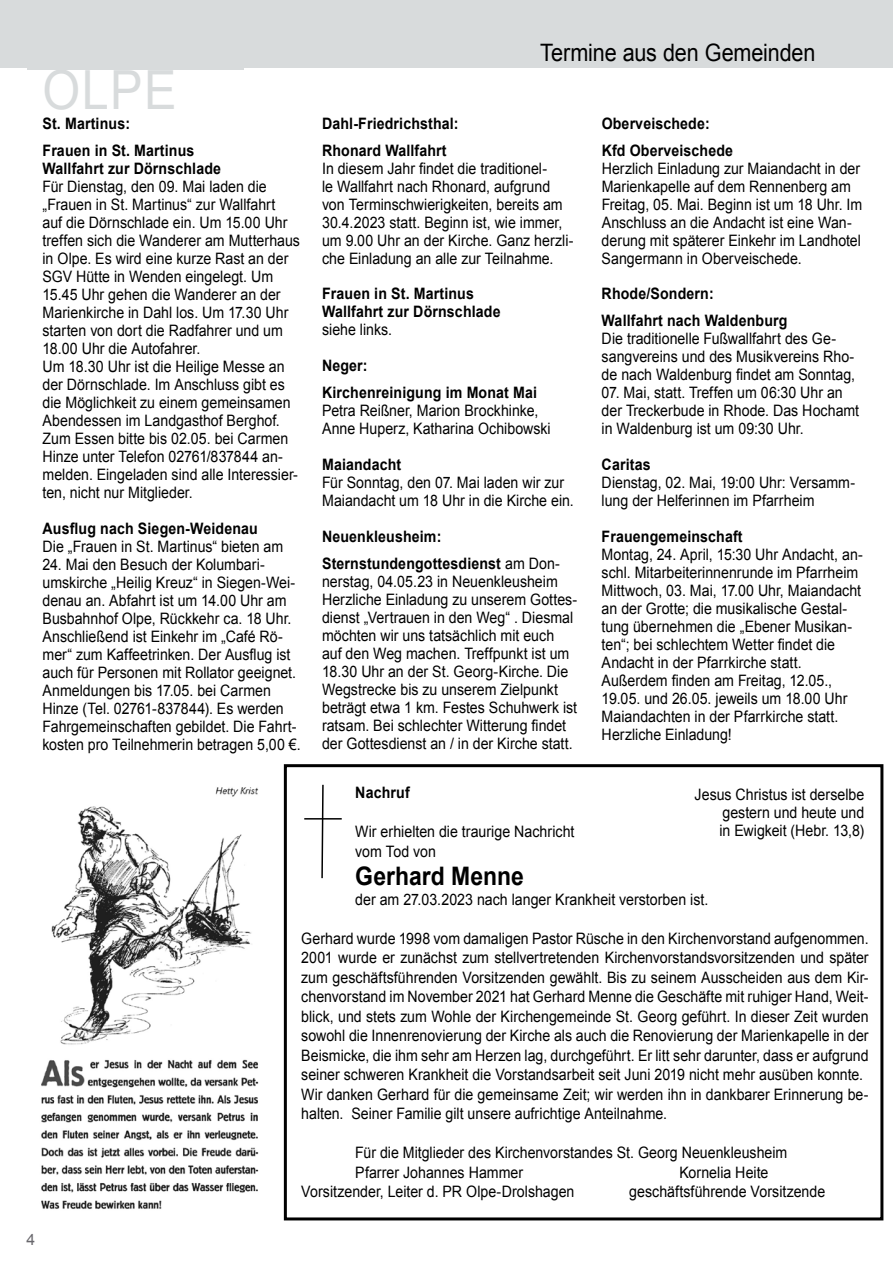
<style>
.page{position:relative;width:893px;height:1263px;background:#fff}
.page>*{position:absolute;margin:0;border:0;box-sizing:border-box;transform-origin:0 0}
.t1{font:54px "Arial";color:#d8dbdc;scale:.9 1}
.t2{font:700 25.5px "Arial";color:#000;scale:.9 1}
.t3{font:24px "Arial";letter-spacing:-.005em;color:#000;scale:.9 1}
.t4{font:15.75px/18px "Arial";color:#000;scale:.9 1}
.t5{font:700 15.75px/27px "Arial";letter-spacing:.01em;color:#000;scale:.9 1}
.t6{font:15.75px "Arial";color:#68676c}
.s1{font-weight:400}
</style>
<div class="page">
<div style="left:27px;top:44px;width:216px;height:25px;background:#d8dbdc"></div>
<div style="left:0;top:0;width:893px;height:67px;background:#d8dbdc"></div>
<img style="left:41px;top:787px;width:218px;height:422px">
<div style="left:284px;top:764px;width:599px;height:456px;border:3px solid #000"></div>
<svg style="left:321px;top:784px;width:3px;height:95px"></svg>
<hr style="left:304px;top:818px;width:38px;height:1px;background:#000">
<h1 class="t1" style="left:43px;top:55px;width:150px">OLPE</h1>
<p class="t5" style="left:43px;top:111px;width:170px">St. Martinus:<br>Frauen in St. Martinus</p>
<p class="t5" style="left:43px;top:156px;width:200px">Wallfahrt zur Dörnschlade</p>
<p class="t4" style="left:43px;top:178px;width:288px">Für Dienstag, den 09. Mai laden die „Frauen in St. Martinus“ zur Wallfahrt<br>auf die Dörnschlade ein. Um 15.00 Uhr treffen sich die Wanderer am Mutterhaus in Olpe. Es wird eine kurze Rast an der SGV Hütte in Wenden eingelegt. Um 15.45 Uhr gehen die Wanderer an der Marienkirche in Dahl los. Um 17.30 Uhr starten von dort die Radfahrer und um 18.00 Uhr die Autofahrer.<br>Um 18.30 Uhr ist die Heilige Messe an der Dörnschlade. Im Anschluss gibt es die Möglichkeit zu einem gemeinsamen Abendessen im Landgasthof Berghof.<br>Zum Essen bitte bis 02.05. bei Carmen Hinze unter Telefon 02761/837844 an&shy;melden. Eingeladen sind alle Interessier&shy;ten, nicht nur Mitglieder.</p>
<p class="t5" style="left:43px;top:516px;width:241px">Ausflug nach Siegen-Weidenau</p>
<p class="t4" style="left:43px;top:538px;width:269px">Die „Frauen in St. Martinus“ bieten am</p>
<p class="t4" style="left:43px;top:556px;width:288px">24. Mai den Besuch der Kolumbari&shy;umskirche „Heilig Kreuz“ in Siegen-Wei&shy;denau an. Abfahrt ist um 14.00 Uhr am Busbahnhof Olpe, Rückkehr ca. 18 Uhr.<br>Anschließend ist Einkehr im „Café Rö&shy;mer“ zum Kaffeetrinken. Der Ausflug ist auch für Personen mit Rollator geeignet.<br>Anmeldungen bis 17.05. bei Carmen Hinze (Tel. 02761-837844). Es werden Fahrgemeinschaften gebildet. Die Fahrt&shy;kosten pro Teilnehmerin betragen 5,00 €.</p>
<h3 class="t3" style="left:540px;top:37px;width:308px">Termine aus den Gemeinden</h3>
<p class="t5" style="left:322px;top:111px;width:153px">Dahl-Friedrichsthal:<br>Rhonard Wallfahrt</p>
<p class="t4" style="left:322px;top:160px;width:281px">In diesem Jahr findet die traditionel-<br>le Wallfahrt nach Rhonard, aufgrund von Terminschwierigkeiten, bereits am 30.4.2023 statt. Beginn ist, wie immer, um 9.00 Uhr an der Kirche. Ganz herzli&shy;che Einladung an alle zur Teilnahme.</p>
<p class="t5" style="left:322px;top:285px;width:200px;line-height:18px">Frauen in St. Martinus<br>Wallfahrt zur Dörnschlade</p>
<p class="t4" style="left:322px;top:320px;width:79px">siehe links.</p>
<p class="t5" style="left:322px;top:352px;width:240px">Neger:<br>Kirchenreinigung im Monat Mai</p>
<p class="t4" style="left:322px;top:401px;width:256px">Petra Reißner, Marion Brockhinke,<br>Anne Huperz, Katharina Ochibowski</p>
<p class="t5" style="left:322px;top:451px;width:90px">Maiandacht</p>
<p class="t4" style="left:322px;top:473px;width:281px">Für Sonntag, den 07. Mai laden wir zur<br>Maiandacht um 18 Uhr in die Kirche ein.</p>
<p class="t5" style="left:322px;top:523px;width:266px">Neuenkleusheim:<br>Sternstundengottesdienst <span class="s1">am Don-</span></p>
<p class="t4" style="left:322px;top:572px;width:285px">nerstag, 04.05.23 in Neuenkleusheim Herzliche Einladung zu unserem Gottes&shy;dienst „Vertrauen in den Weg“ . Diesmal möchten wir uns tatsächlich mit euch auf den Weg machen. Treffpunkt ist um 18.30 Uhr an der St. Georg-Kirche. Die Wegstrecke bis zu unserem Zielpunkt beträgt etwa 1 km. Festes Schuhwerk ist ratsam. Bei schlechter Witterung findet der Gottesdienst an / in der Kirche statt.</p>
<p class="t5" style="left:602px;top:111px;width:148px">Oberveischede:<br>Kfd Oberveischede</p>
<p class="t4" style="left:602px;top:160px;width:291px">Herzlich Einladung zur Maiandacht in der Marienkapelle auf dem Rennenberg am Freitag, 05. Mai. Beginn ist um 18 Uhr. Im Anschluss an die Andacht ist eine Wan&shy;derung mit späterer Einkehr im Landhotel Sangermann in Oberveischede.</p>
<p class="t5" style="left:602px;top:280px;width:208px">Rhode/Sondern:<br>Wallfahrt nach Waldenburg</p>
<p class="t4" style="left:602px;top:329px;width:283px">Die traditionelle Fußwallfahrt des Ge&shy;sangvereins und des Musikvereins Rho&shy;de nach Waldenburg findet am Sonntag,</p>
<p class="t4" style="left:602px;top:383px;width:288px">07. Mai, statt. Treffen um 06:30 Uhr an der Treckerbude in Rhode. Das Hochamt in Waldenburg ist um 09:30 Uhr.</p>
<p class="t5" style="left:602px;top:451px;width:56px">Caritas</p>
<p class="t4" style="left:602px;top:473px;width:283px">Dienstag, 02. Mai, 19:00 Uhr: Versamm&shy;lung der Helferinnen im Pfarrheim</p>
<p class="t5" style="left:602px;top:523px;width:158px">Frauengemeinschaft</p>
<p class="t4" style="left:602px;top:545px;width:292px">Montag, 24. April, 15:30 Uhr Andacht, an&shy;schl. Mitarbeiterinnenrunde im Pfarrheim Mittwoch, 03. Mai, 17.00 Uhr, Maiandacht an der Grotte; die musikalische Gestal&shy;tung übernehmen die „Ebener Musikan&shy;ten“; bei schlechtem Wetter findet die Andacht in der Pfarrkirche statt.<br>Außerdem finden am Freitag, 12.05., 19.05. und 26.05. jeweils um 18.00 Uhr Maiandachten in der Pfarrkirche statt.<br>Herzliche Einladung!</p>
<p class="t5" style="left:355px;top:780px;width:62px">Nachruf</p>
<p class="t4" style="left:355px;top:822px;width:245px;line-height:19.5px">Wir erhielten die traurige Nachricht vom Tod von</p>
<h2 class="t2" style="left:355px;top:859px;width:189px">Gerhard Menne</h2>
<p class="t4" style="left:355px;top:890px;width:394px">der am 27.03.2023 nach langer Krankheit verstorben ist.</p>
<p class="t4" style="left:301px;top:929px;width:632px;line-height:19.5px">Gerhard wurde 1998 vom damaligen Pastor Rüsche in den Kirchenvorstand aufgenommen.<br>2001 wurde er zunächst zum stellvertretenden Kirchenvorstandsvorsitzenden und später zum geschäftsführenden Vorsitzenden gewählt. Bis zu seinem Ausscheiden aus dem Kir&shy;chenvorstand im November 2021 hat Gerhard Menne die Geschäfte mit ruhiger Hand, Weit&shy;blick, und stets zum Wohle der Kirchengemeinde St. Georg geführt. In dieser Zeit wurden sowohl die Innenrenovierung der Kirche als auch die Renovierung der Marienkapelle in der Beismicke, die ihm sehr am Herzen lag, durchgeführt. Er litt sehr darunter, dass er aufgrund seiner schweren Krankheit die Vorstandsarbeit seit Juni 2019 nicht mehr ausüben konnte.<br>Wir danken Gerhard für die gemeinsame Zeit; wir werden ihn in dankbarer Erinnerung be&shy;halten. Seiner Familie gilt unsere aufrichtige Anteilnahme.</p>
<p class="t4" style="left:355px;top:1143px;width:482px;line-height:19.5px">Für die Mitglieder des Kirchenvorstandes St. Georg Neuenkleusheim<br>Pfarrer Johannes Hammer</p>
<p class="t4" style="left:719px;top:786px;width:162px;text-align:justify;text-indent:-25px">Jesus Christus ist derselbe gestern und heute und in Ewigkeit (Hebr. 13,8)</p>
<p class="t4" style="left:679px;top:1163px;width:100px">Kornelia Heite</p>
<p class="t6" style="left:27px;top:1229px;width:10px">4</p>
<p class="t4" style="left:301px;top:1183px;width:305px">Vorsitzender, Leiter d. PR Olpe-Drolshagen</p>
<p class="t4" style="left:629px;top:1183px;width:219px">geschäftsführende Vorsitzende</p>
</div>
